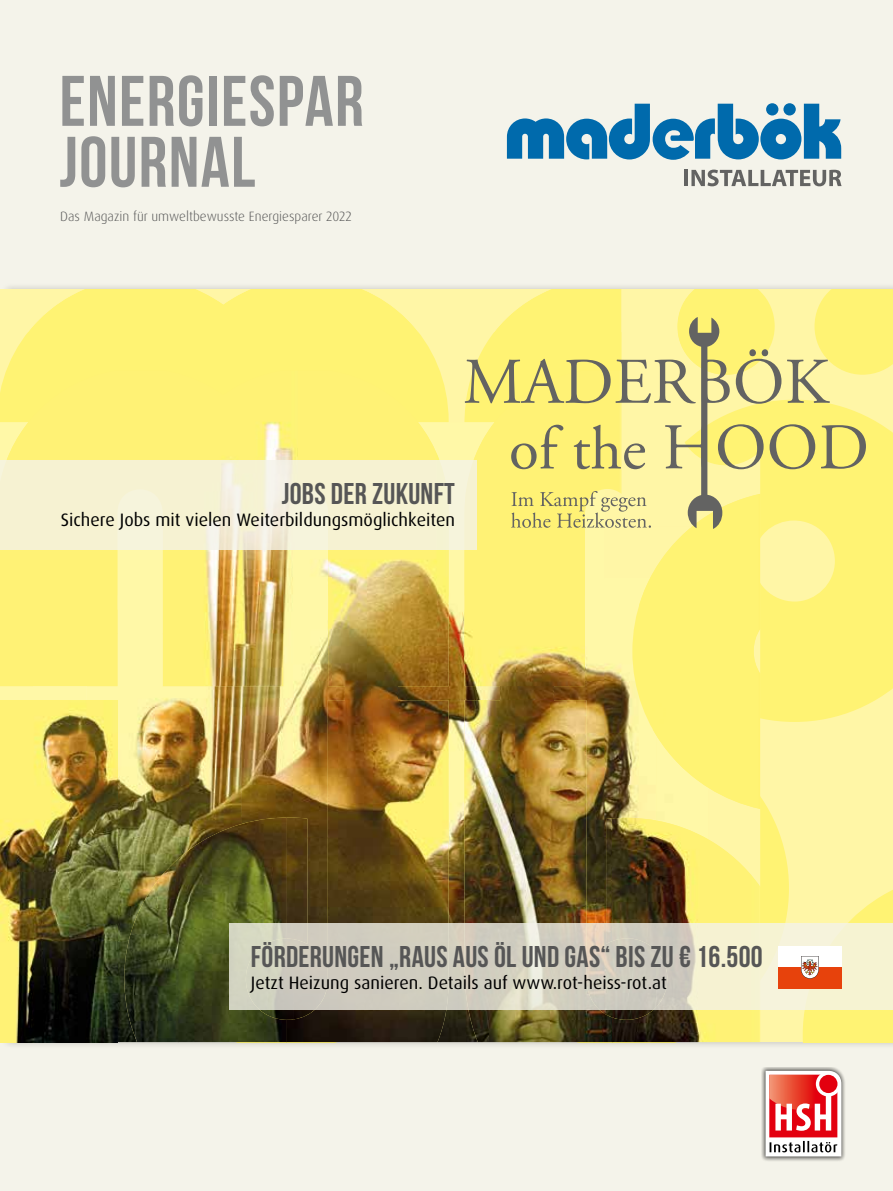
<style>
.page{position:relative;width:893px;height:1191px;background:#f4f3ea}
.page>*{position:absolute;margin:0;border:0;box-sizing:border-box;transform-origin:0 0}
.t1{font:700 71.4px/60.9px "Bebas Neue";letter-spacing:.02em;color:#919292}
.t2{font:700 30px "Bebas Neue";letter-spacing:.01em;color:#565656}
.t3{font:18px "Dax OT";color:#000}
.t4{font:300 13.5px "Dax Pro";color:#565656}
</style>
<div class="page">
<div style="left:0;top:289px;width:893px;height:753px;background:#fff6a6"></div>
<div style="left:6px;top:332px;width:434px;height:39px;background:#fff373"></div>
<svg style="left:760px;top:796px;width:29px;height:214px;fill:#fff373"></svg>
<svg style="left:707px;top:404px;width:186px;height:318px;fill:#fff373"></svg>
<img style="left:28px;top:289px;width:390px;height:43px">
<img style="left:398px;top:549px;width:103px;height:493px">
<img style="left:621px;top:422px;width:139px;height:72px">
<img style="left:118px;top:686px;width:72px;height:255px">
<img style="left:242px;top:634px;width:103px;height:183px">
<img style="left:553px;top:686px;width:51px;height:14px">
<img style="left:604px;top:676px;width:34px;height:142px">
<img style="left:190px;top:686px;width:52px;height:131px">
<img style="left:345px;top:686px;width:53px;height:14px">
<img style="left:501px;top:686px;width:52px;height:14px">
<img style="left:118px;top:941px;width:6px;height:101px">
<img style="left:0;top:371px;width:298px;height:263px">
<img style="left:298px;top:371px;width:151px;height:315px">
<img style="left:0;top:633px;width:283px;height:53px">
<img style="left:286px;top:700px;width:163px;height:342px">
<img style="left:178px;top:817px;width:109px;height:225px">
<img style="left:124px;top:858px;width:54px;height:184px">
<img style="left:464px;top:700px;width:148px;height:342px">
<img style="left:612px;top:818px;width:148px;height:224px">
<img style="left:0;top:700px;width:118px;height:342px">
<img style="left:464px;top:401px;width:157px;height:285px">
<img style="left:632px;top:494px;width:128px;height:315px">
<svg style="left:511px;top:491px;width:140px;height:37px"></svg>
<svg style="left:511px;top:425px;width:134px;height:44px;background:#ddd477"></svg>
<svg style="left:665px;top:424px;width:201px;height:45px;background:#dad176"></svg>
<div style="left:701px;top:338px;width:6px;height:163px;background:#636362"></div>
<svg style="left:688px;top:494px;width:34px;height:35px"></svg>
<svg style="left:465px;top:289px;width:428px;height:115px"></svg>
<svg style="left:761px;top:1067px;width:84px;height:94px"></svg>
<svg style="left:766px;top:1070px;width:75px;height:86px;background:#e68484"></svg>
<svg style="left:0;top:460px;width:476px;height:89px;background:#f5f1d5"></svg>
<svg style="left:507px;top:104px;width:334px;height:56px"></svg>
<div style="left:766px;top:103px;width:12px;height:12px;background:#006aac;border-radius:50%"></div>
<div style="left:783px;top:103px;width:13px;height:12px;background:#006aac;border-radius:50%"></div>
<hr style="left:685px;top:170px;width:3px;height:16px;background:#636362">
<svg style="left:691px;top:170px;width:151px;height:16px"></svg>
<svg style="left:230px;top:923px;width:571px;height:86px;background:#d8d4c3"></svg>
<div style="left:778px;top:946px;width:64px;height:21px;background:#fff"></div>
<div style="left:778px;top:967px;width:64px;height:21px;background:#e7420c"></div>
<svg style="left:801px;top:890px;width:92px;height:152px"></svg>
<h1 class="t1" style="left:60px;top:70px;width:306px">ENERGIESPAR<br>JOURNAL</h1>
<p class="t4" style="left:60px;top:208px;width:293px">Das Magazin für umweltbewusste Energiesparer 2022</p>
<h2 class="t2" style="left:282px;top:477px;width:175px">JOBS DER ZUKUNFT</h2>
<p class="t3" style="left:61px;top:502px;width:396px">Sichere Jobs mit vielen Weiterbildungsmöglichkeiten</p>
<h2 class="t2" style="left:251px;top:940px;width:513px">FÖRDERUNGEN „RAUS AUS ÖL UND GAS“ BIS ZU € 16.500</h2>
<p class="t3" style="left:251px;top:965px;width:418px">Jetzt Heizung sanieren. Details auf www.rot-heiss-rot.at</p>
</div>
